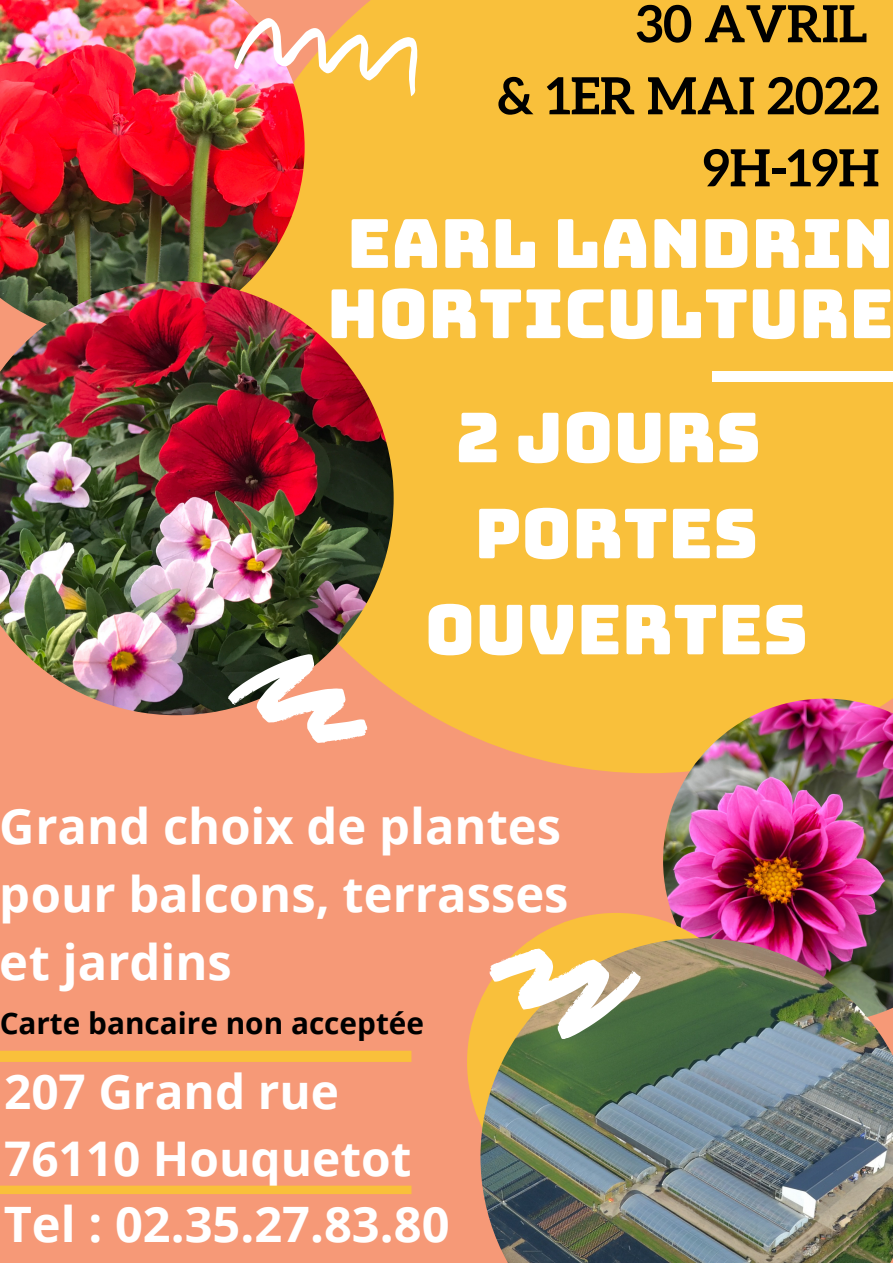
<style>
.page{position:relative;width:893px;height:1263px;background:#f69977}
.page>*{position:absolute;margin:0;border:0;box-sizing:border-box;transform-origin:0 0}
.t1{font:68.78px/96px "Bungee";color:#fff;text-align:center}
.t2{font:67.72px "Bungee";color:#fff}
.t3{font:700 51.15px "Aleo";color:#000}
.t4{font:700 48.9px/68.3px "Open Sans";color:#fff}
.t5{font:700 48.82px "Open Sans";color:#fff}
.t6{font:700 47.78px "Open Sans";color:#fff}
.t7{font:700 29.78px "Open Sans";color:#000}
</style>
<div class="page">
<div style="left:305px;top:0;width:588px;height:773px;background:#f9c03b"></div>
<img style="left:663px;top:699px;width:230px;height:239px">
<div style="left:467px;top:913px;width:298px;height:298px;background:#f9c03b;border-radius:50%"></div>
<img style="left:0;top:0;width:305px;height:281px">
<img style="left:0;top:281px;width:394px;height:434px">
<img style="left:480px;top:938px;width:413px;height:325px">
<div style="left:712px;top:371px;width:181px;height:10px;background:#fff"></div>
<svg style="left:228px;top:654px;width:139px;height:89px"></svg>
<svg style="left:486px;top:930px;width:163px;height:121px"></svg>
<svg style="left:233px;top:3px;width:193px;height:102px"></svg>
<div style="left:0;top:1051px;width:411px;height:11px;background:#f9c03b"></div>
<div style="left:0;top:1185px;width:411px;height:9px;background:#f9c03b"></div>
<p class="t3" style="left:636px;top:-6px;width:233px">30 AVRIL</p>
<p class="t3" style="left:497px;top:66px;width:383px">&amp; 1ER MAI 2022</p>
<p class="t3" style="left:703px;top:138px;width:178px">9H-19H</p>
<p class="t2" style="left:347px;top:210px;width:548px">EARL LANDRIN</p>
<p class="t2" style="left:327px;top:280px;width:568px">HORTICULTURE</p>
<p class="t1" style="left:456px;top:389px;width:306px">2 JOURS</p>
<p class="t1" style="left:424px;top:485px;width:384px">PORTES<br>OUVERTES</p>
<p class="t4" style="left:0;top:790px;width:570px">Grand choix de plantes pour balcons, terrasses et jardins</p>
<p class="t7" style="left:-1px;top:1002px;width:426px">Carte bancaire non acceptée</p>
<p class="t6" style="left:4px;top:1058px;width:336px">207 Grand rue</p>
<p class="t6" style="left:4px;top:1124px;width:409px">76110 Houquetot</p>
<p class="t5" style="left:4px;top:1190px;width:447px">Tel : 02.35.27.83.80</p>
</div>
